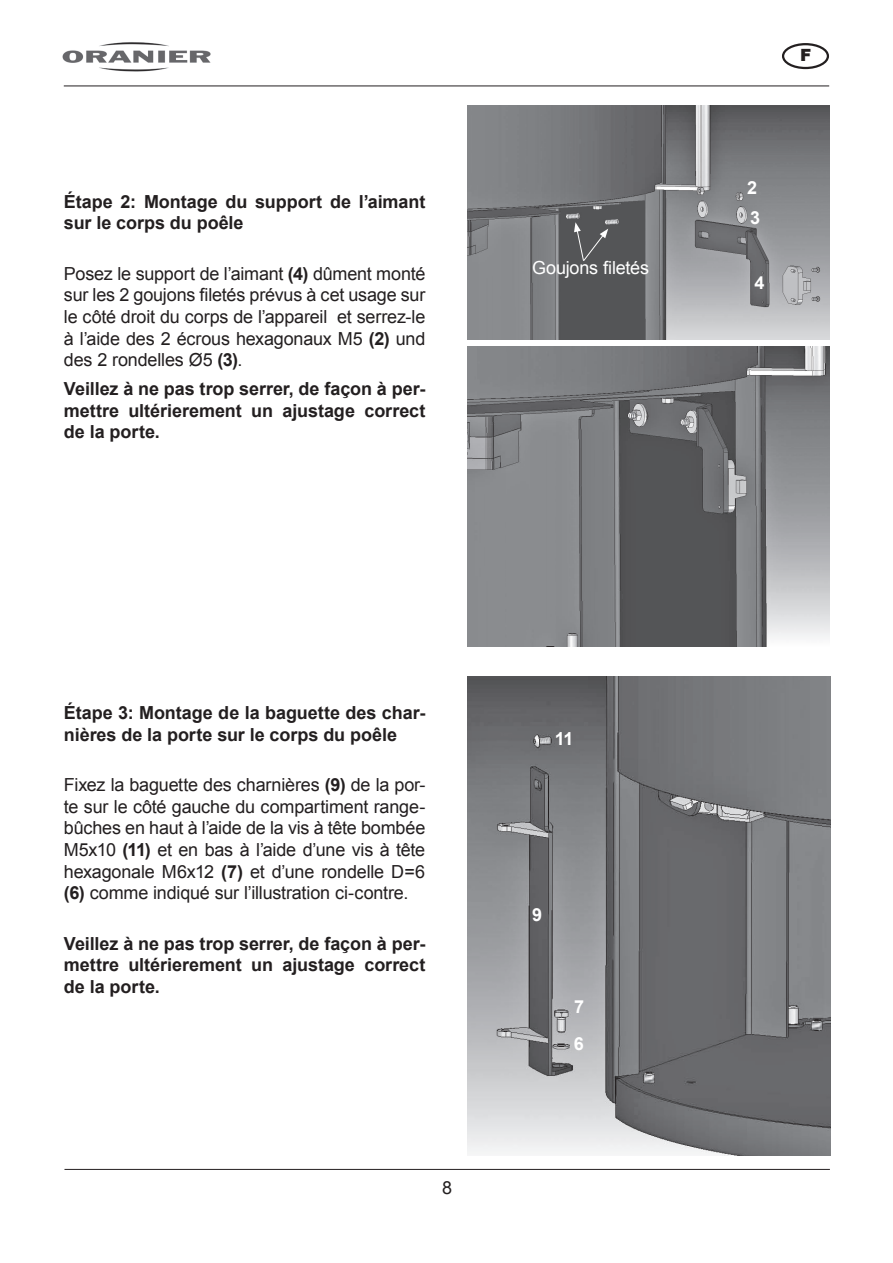
<style>
.page{position:relative;width:893px;height:1263px;background:#fff}
.page>*{position:absolute;margin:0;border:0;box-sizing:border-box;transform-origin:0 0}
.t1{font:18px/21.6px "Arial";letter-spacing:-.01em;color:#231f20;text-align:justify}
.t2{font:700 18px/21.6px "Arial";letter-spacing:-.005em;color:#231f20}
.t3{font:18px "Arial";letter-spacing:-.01em;color:#fff}
.t4{font:700 18px/37.2px "Arial";color:#fff}
.t5{font:900 16.8px "Arial";color:#231f20}
.s1{font-weight:700}
</style>
<div class="page">
<img style="left:62px;top:42px;width:149px;height:30px">
<hr style="left:64px;top:86px;width:765px;height:1px;background:#231f20">
<hr style="left:64px;top:1169px;width:766px;height:1px;background:#231f20">
<div style="left:782px;top:43px;width:47px;height:26px;border:2px solid #231f20;border-radius:50%"></div>
<img style="left:468px;top:677px;width:362px;height:479px">
<img style="left:468px;top:105px;width:361px;height:234px">
<img style="left:468px;top:347px;width:361px;height:299px">
<svg style="left:574px;top:222px;width:34px;height:40px"></svg>
<p class="t2" style="left:64px;top:191px;width:363px">Étape 2: Montage du support de l’aimant sur le corps du poêle</p>
<p class="t1" style="left:64px;top:263px;width:363px">Posez le support de l’aimant <span class="s1">(4)</span> dûment monté sur les 2 goujons filetés prévus à cet usage sur le côté droit du corps de l’appareil et serrez-le à l’aide des 2 écrous hexagonaux M5 <span class="s1">(2)</span> und des 2 rondelles Ø5 <span class="s1">(3)</span>.</p>
<p class="t2" style="left:64px;top:378px;width:363px;text-align:justify">Veillez à ne pas trop serrer, de façon à per&shy;mettre ultérierement un ajustage correct de la porte.</p>
<p class="t3" style="left:532px;top:256px;width:118px">Goujons filetés</p>
<p class="t5" style="left:800px;top:46px;width:13px">F</p>
<p class="t4" style="left:747px;top:170px;width:12px">2</p>
<p class="t4" style="left:750px;top:199px;width:12px">3</p>
<p class="t4" style="left:754px;top:264px;width:12px">4</p>
<p class="t2" style="left:64px;top:702px;width:363px">Étape 3: Montage de la baguette des char&shy;nières de la porte sur le corps du poêle</p>
<p class="t1" style="left:64px;top:774px;width:363px">Fixez la baguette des charnières <span class="s1">(9)</span> de la por&shy;te sur le côté gauche du compartiment range&shy;bûches en haut à l’aide de la vis à tête bombée M5x10 <span class="s1">(11)</span> et en bas à l’aide d’une vis à tête hexagonale M6x12 <span class="s1">(7)</span> et d’une rondelle D=6 <span class="s1">(6)</span> comme indiqué sur l’illustration ci-contre.</p>
<p class="t2" style="left:64px;top:933px;width:363px;text-align:justify">Veillez à ne pas trop serrer, de façon à per&shy;mettre ultérierement un ajustage correct de la porte.</p>
<p class="t1" style="left:442px;top:1177px;width:12px">8</p>
<p class="t4" style="left:555px;top:721px;width:20px">11</p>
<p class="t4" style="left:532px;top:896px;width:12px">9</p>
<p class="t4" style="left:574px;top:988px;width:12px">7<br>6</p>
</div>
